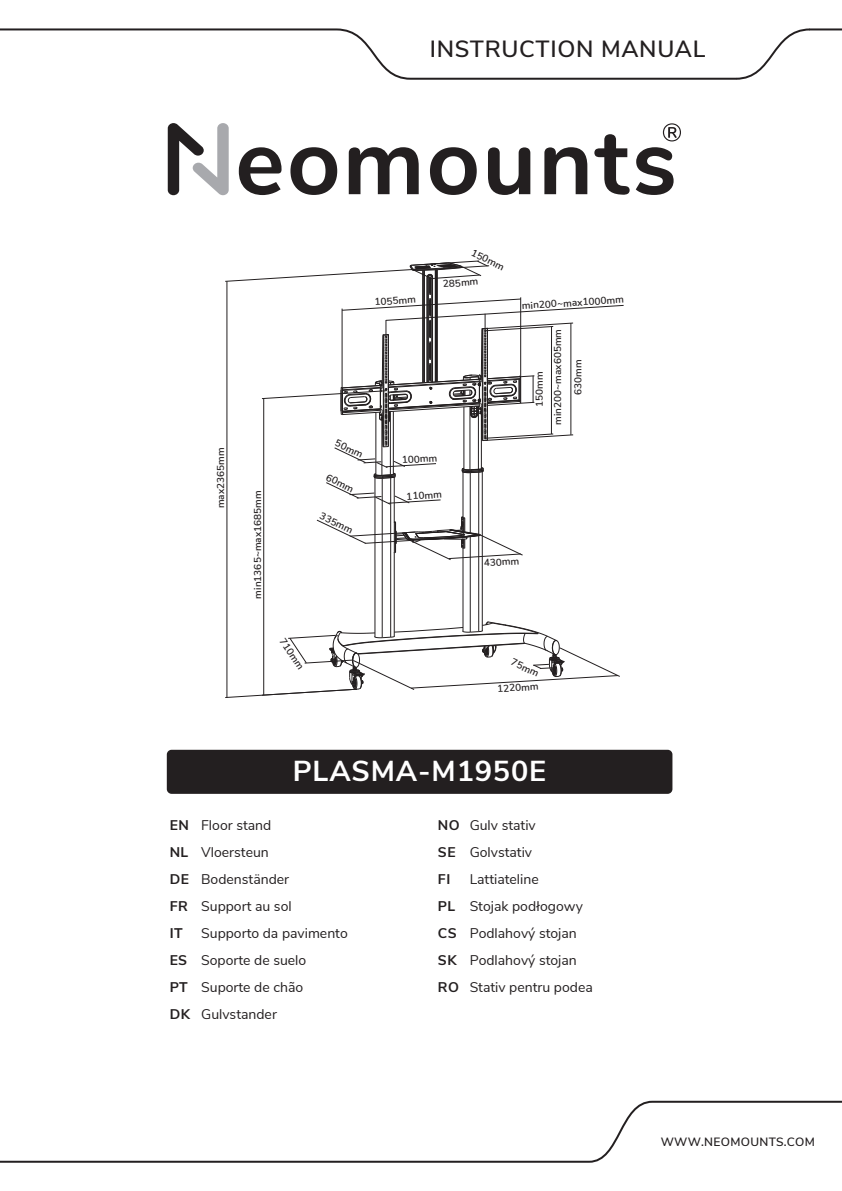
<style>
.page{position:relative;width:842px;height:1191px;background:#fff}
.page>*{position:absolute;margin:0;border:0;box-sizing:border-box;transform-origin:0 0}
.t1{font:700 28.8px "Nunito Sans";letter-spacing:.03em;color:#fff}
.t2{font:600 23.4px "Nunito Sans";letter-spacing:.03em;color:#231f20}
.t3{font:14px/27px "Nunito Sans";color:#231f20}
.t4{font:700 14px/27px "Nunito Sans";letter-spacing:.03em;color:#231f20}
.t5{font:600 12px "Nunito Sans";letter-spacing:.03em;color:#231f20}
.t6{font:600 10px/20.2px "Nunito Sans";letter-spacing:.005em;color:#231f20;text-align:center}
</style>
<div class="page">
<svg style="left:636px;top:147px;width:38px;height:48px"></svg>
<svg style="left:663px;top:123px;width:18px;height:18px"></svg>
<svg style="left:168px;top:123px;width:61px;height:72px"></svg>
<svg style="left:349px;top:147px;width:70px;height:47px"></svg>
<svg style="left:290px;top:147px;width:47px;height:48px"></svg>
<svg style="left:430px;top:147px;width:47px;height:48px"></svg>
<svg style="left:594px;top:134px;width:36px;height:61px"></svg>
<svg style="left:544px;top:147px;width:43px;height:47px"></svg>
<svg style="left:488px;top:147px;width:42px;height:48px"></svg>
<svg style="left:239px;top:147px;width:43px;height:48px"></svg>
<svg style="left:0;top:1100px;width:842px;height:63px"></svg>
<svg style="left:0;top:28px;width:842px;height:52px"></svg>
<div style="left:168px;top:750px;width:504px;height:43px;background:#231f20;border-radius:4px"></div>
<div style="left:167px;top:750px;width:505px;height:44px;border:1px solid #231f20;border-radius:4px"></div>
<hr style="left:375px;top:477px;width:1px;height:160px;background:#231f20">
<hr style="left:382px;top:478px;width:1px;height:159px;background:#231f20">
<hr style="left:390px;top:477px;width:1px;height:160px;background:#231f20">
<hr style="left:394px;top:552px;width:1px;height:84px;background:#231f20">
<hr style="left:394px;top:477px;width:1px;height:45px;background:#231f20">
<hr style="left:463px;top:548px;width:1px;height:83px;background:#231f20">
<hr style="left:463px;top:472px;width:1px;height:45px;background:#231f20">
<hr style="left:470px;top:537px;width:1px;height:95px;background:#231f20">
<hr style="left:470px;top:472px;width:1px;height:61px;background:#231f20">
<hr style="left:478px;top:535px;width:1px;height:96px;background:#231f20">
<hr style="left:478px;top:472px;width:1px;height:62px;background:#231f20">
<hr style="left:482px;top:471px;width:1px;height:160px;background:#231f20">
<hr style="left:263px;top:398px;width:1px;height:297px;background:#231f20">
<hr style="left:227px;top:281px;width:1px;height:416px;background:#231f20">
<svg style="left:316px;top:516px;width:207px;height:44px"></svg>
<svg style="left:225px;top:260px;width:399px;height:245px"></svg>
<svg style="left:225px;top:621px;width:395px;height:77px"></svg>
<h2 class="t2" style="left:430px;top:32px;width:277px">INSTRUCTION MANUAL</h2>
<p class="t6" style="left:210px;top:508px;width:62px;rotate:-90deg">max2365mm</p>
<p class="t6" style="left:247px;top:598px;width:110px;rotate:-90deg">min1365~max1685mm</p>
<p class="t6" style="left:340px;top:432px;width:31px;rotate:26deg">50mm</p>
<p class="t6" style="left:331px;top:467px;width:31px;rotate:26deg">60mm</p>
<p class="t6" style="left:325px;top:505px;width:37px;rotate:26deg">335mm</p>
<p class="t6" style="left:477px;top:242px;width:37px;rotate:26deg">150mm</p>
<p class="t6" style="left:442px;top:273px;width:37px;rotate:-4deg">285mm</p>
<p class="t6" style="left:374px;top:291px;width:43px;rotate:-4deg">1055mm</p>
<p class="t6" style="left:521px;top:295px;width:104px;rotate:-4deg">min200~max1000mm</p>
<p class="t6" style="left:547px;top:425px;width:97px;rotate:-90deg">min200~max605mm<br>630mm</p>
<p class="t6" style="left:528px;top:407px;width:37px;rotate:-90deg">150mm</p>
<p class="t6" style="left:401px;top:449px;width:37px;rotate:-4deg">100mm</p>
<p class="t6" style="left:406px;top:486px;width:37px;rotate:-4deg">110mm</p>
<p class="t6" style="left:483px;top:552px;width:37px;rotate:-4deg">430mm</p>
<p class="t6" style="left:291px;top:633px;width:37px;rotate:56deg">710mm</p>
<p class="t6" style="left:516px;top:651px;width:31px;rotate:25deg">75mm</p>
<p class="t6" style="left:497px;top:678px;width:43px;rotate:-3deg">1220mm</p>
<h1 class="t1" style="left:293px;top:750px;width:255px">PLASMA-M1950E</h1>
<p class="t4" style="left:170px;top:810px;width:21px;text-align:justify">EN NL DE FR</p>
<p class="t4" style="left:170px;top:918px;width:14px">IT</p>
<p class="t4" style="left:170px;top:945px;width:22px">ES<br>PT<br>DK</p>
<p class="t3" style="left:201px;top:810px;width:148px">Floor stand<br>Vloersteun<br>Bodenständer<br>Support au sol<br>Supporto da pavimento<br>Soporte de suelo<br>Suporte de chão<br>Gulvstander</p>
<p class="t4" style="left:438px;top:810px;width:23px">NO<br>SE<br>FI<br>PL<br>CS<br>SK<br>RO</p>
<p class="t3" style="left:470px;top:810px;width:125px">Gulv stativ<br>Golvstativ<br>Lattiateline<br>Stojak podłogowy<br>Podlahový stojan<br>Podlahový stojan<br>Stativ pentru podea</p>
<p class="t5" style="left:661px;top:1133px;width:156px">WWW.NEOMOUNTS.COM</p>
</div>
